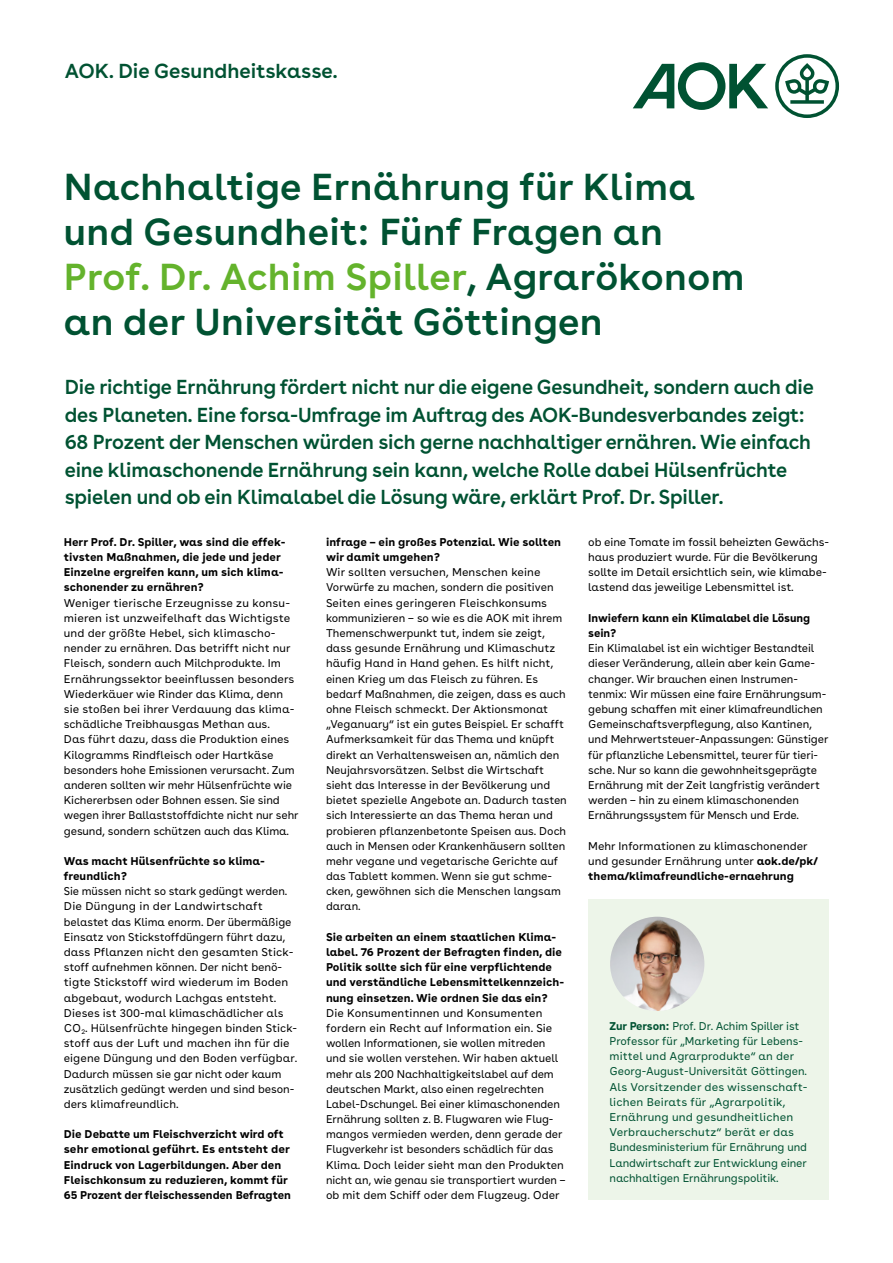
<style>
.page{position:relative;width:893px;height:1263px;background:#fff}
.page>*{position:absolute;margin:0;border:0;box-sizing:border-box;transform-origin:0 0}
.t1{font:600 37.5px/45px "AOK Buenos Aires";letter-spacing:.01em;color:#005232}
.t2{font:600 20.25px/27.3px "AOK Buenos Aires";letter-spacing:-.01em;color:#005232}
.t3{font:11.25px/15.1px "AOK Buenos Aires Text";color:#000}
.t4{font:700 11.25px/15.1px "AOK Buenos Aires Text";color:#000}
.t5{font:11.25px/15.1px "AOK Buenos Aires Text";color:#005232}
.s1{color:#64b32c}
.s2{font-weight:700}
</style>
<div class="page">
<svg style="left:633px;top:54px;width:206px;height:64px"></svg>
<div style="left:588px;top:899px;width:241px;height:300px;background:#edf5e9"></div>
<img style="left:610px;top:917px;width:94px;height:94px;border-radius:47px">
<h2 class="t2" style="left:65px;top:55px;width:274px">AOK. Die Gesundheitskasse.</h2>
<h1 class="t1" style="left:64px;top:160px;width:682px">Nachhaltige Ernährung für Klima und Gesundheit: Fünf Fragen an<br><span class="s1">Prof. Dr. Achim Spiller</span>, Agrarökonom an der Universität Göttingen</h1>
<p class="t2" style="left:65px;top:372px;width:750px">Die richtige Ernährung fördert nicht nur die eigene Gesundheit, sondern auch die des Planeten. Eine forsa-Umfrage im Auftrag des AOK-Bundesverbandes zeigt:<br>68 Prozent der Menschen würden sich gerne nachhaltiger ernähren. Wie einfach eine klimaschonende Ernährung sein kann, welche Rolle dabei Hülsenfrüchte spielen und ob ein Klimalabel die Lösung wäre, erklärt Prof. Dr. Spiller.</p>
<p class="t4" style="left:64px;top:533px;width:223px">Herr Prof. Dr. Spiller, was sind die effek&shy;tivsten Maßnahmen, die jede und jeder Einzelne ergreifen kann, um sich klima&shy;schonender zu ernähren?</p>
<p class="t3" style="left:64px;top:594px;width:236px">Weniger tierische Erzeugnisse zu konsu&shy;mieren ist unzweifelhaft das Wichtigste und der größte Hebel, sich klimascho&shy;nender zu ernähren. Das betrifft nicht nur Fleisch, sondern auch Milchprodukte. Im Ernährungssektor beeinflussen besonders Wiederkäuer wie Rinder das Klima, denn sie stoßen bei ihrer Verdauung das klima&shy;schädliche Treibhausgas Methan aus.<br>Das führt dazu, dass die Produktion eines Kilogramms Rindfleisch oder Hartkäse besonders hohe Emissionen verursacht. Zum anderen sollten wir mehr Hülsenfrüchte wie Kichererbsen oder Bohnen essen. Sie sind wegen ihrer Ballaststoffdichte nicht nur sehr gesund, sondern schützen auch das Klima.</p>
<p class="t4" style="left:64px;top:852px;width:203px">Was macht Hülsenfrüchte so klima&shy;freundlich?</p>
<p class="t3" style="left:64px;top:883px;width:235px">Sie müssen nicht so stark gedüngt werden.<br>Die Düngung in der Landwirtschaft belastet das Klima enorm. Der übermäßige Einsatz von Stickstoffdüngern führt dazu, dass Pflanzen nicht den gesamten Stick&shy;stoff aufnehmen können. Der nicht benö&shy;tigte Stickstoff wird wiederum im Boden abgebaut, wodurch Lachgas entsteht.<br>Dieses ist 300-mal klimaschädlicher als CO<sub>2</sub>. Hülsenfrüchte hingegen binden Stick&shy;stoff aus der Luft und machen ihn für die eigene Düngung und den Boden verfügbar.<br>Dadurch müssen sie gar nicht oder kaum zusätzlich gedüngt werden und sind beson&shy;ders klimafreundlich.</p>
<p class="t4" style="left:64px;top:1125px;width:229px">Die Debatte um Fleischverzicht wird oft sehr emotional geführt. Es entsteht der Eindruck von Lagerbildungen. Aber den Fleischkonsum zu reduzieren, kommt für 65 Prozent der fleischessenden Befragten</p>
<p class="t4" style="left:326px;top:533px;width:237px">infrage – ein großes Potenzial. Wie sollten wir damit umgehen?</p>
<p class="t3" style="left:326px;top:564px;width:242px">Wir sollten versuchen, Menschen keine Vorwürfe zu machen, sondern die positiven Seiten eines geringeren Fleischkonsums kommunizieren – so wie es die AOK mit ihrem Themenschwerpunkt tut, indem sie zeigt, dass gesunde Ernährung und Klimaschutz häufig Hand in Hand gehen. Es hilft nicht, einen Krieg um das Fleisch zu führen. Es bedarf Maßnahmen, die zeigen, dass es auch ohne Fleisch schmeckt. Der Aktionsmonat „Veganuary“ ist ein gutes Beispiel. Er schafft Aufmerksamkeit für das Thema und knüpft direkt an Verhaltensweisen an, nämlich den Neujahrsvorsätzen. Selbst die Wirtschaft sieht das Interesse in der Bevölkerung und bietet spezielle Angebote an. Dadurch tasten sich Interessierte an das Thema heran und probieren pflanzenbetonte Speisen aus. Doch auch in Mensen oder Krankenhäusern sollten mehr vegane und vegetarische Gerichte auf das Tablett kommen. Wenn sie gut schme&shy;cken, gewöhnen sich die Menschen langsam daran.</p>
<p class="t4" style="left:326px;top:928px;width:240px">Sie arbeiten an einem staatlichen Klima&shy;label. 76 Prozent der Befragten finden, die Politik sollte sich für eine verpflichtende und verständliche Lebensmittelkennzeich&shy;nung einsetzen. Wie ordnen Sie das ein?</p>
<p class="t3" style="left:326px;top:1004px;width:241px">Die Konsumentinnen und Konsumenten fordern ein Recht auf Information ein. Sie wollen Informationen, sie wollen mitreden und sie wollen verstehen. Wir haben aktuell mehr als 200 Nachhaltigkeitslabel auf dem deutschen Markt, also einen regelrechten Label-Dschungel. Bei einer klimaschonenden Ernährung sollten z. B. Flugwaren wie Flug&shy;mangos vermieden werden, denn gerade der Flugverkehr ist besonders schädlich für das Klima. Doch leider sieht man den Produkten nicht an, wie genau sie transportiert wurden – ob mit dem Schiff oder dem Flugzeug. Oder</p>
<p class="t3" style="left:588px;top:533px;width:242px">ob eine Tomate im fossil beheizten Gewächs&shy;haus produziert wurde. Für die Bevölkerung sollte im Detail ersichtlich sein, wie klimabe&shy;lastend das jeweilige Lebensmittel ist.</p>
<p class="t4" style="left:588px;top:609px;width:224px">Inwiefern kann ein Klimalabel die Lösung sein?</p>
<p class="t3" style="left:588px;top:640px;width:242px">Ein Klimalabel ist ein wichtiger Bestandteil dieser Veränderung, allein aber kein Game&shy;changer. Wir brauchen einen Instrumen&shy;tenmix: Wir müssen eine faire Ernährungsum&shy;gebung schaffen mit einer klimafreundlichen Gemeinschaftsverpflegung, also Kantinen, und Mehrwertsteuer-Anpassungen: Günstiger für pflanzliche Lebensmittel, teurer für tieri&shy;sche. Nur so kann die gewohnheitsgeprägte Ernährung mit der Zeit langfristig verändert werden – hin zu einem klimaschonenden Ernährungssystem für Mensch und Erde.</p>
<p class="t3" style="left:588px;top:837px;width:231px">Mehr Informationen zu klimaschonender und gesunder Ernährung unter <span class="s2">aok.de/pk/ thema/klimafreundliche-ernaehrung</span></p>
<p class="t5" style="left:609px;top:1017px;width:200px"><span class="s2">Zur Person:</span> Prof. Dr. Achim Spiller ist Professor für „Marketing für Lebens&shy;mittel und Agrarprodukte“ an der Georg-August-Universität Göttingen.<br>Als Vorsitzender des wissenschaft&shy;lichen Beirats für „Agrarpolitik, Ernährung und gesundheitlichen Verbraucherschutz“ berät er das Bundesministerium für Ernährung und Landwirtschaft zur Entwicklung einer nachhaltigen Ernährungspolitik.</p>
</div>
